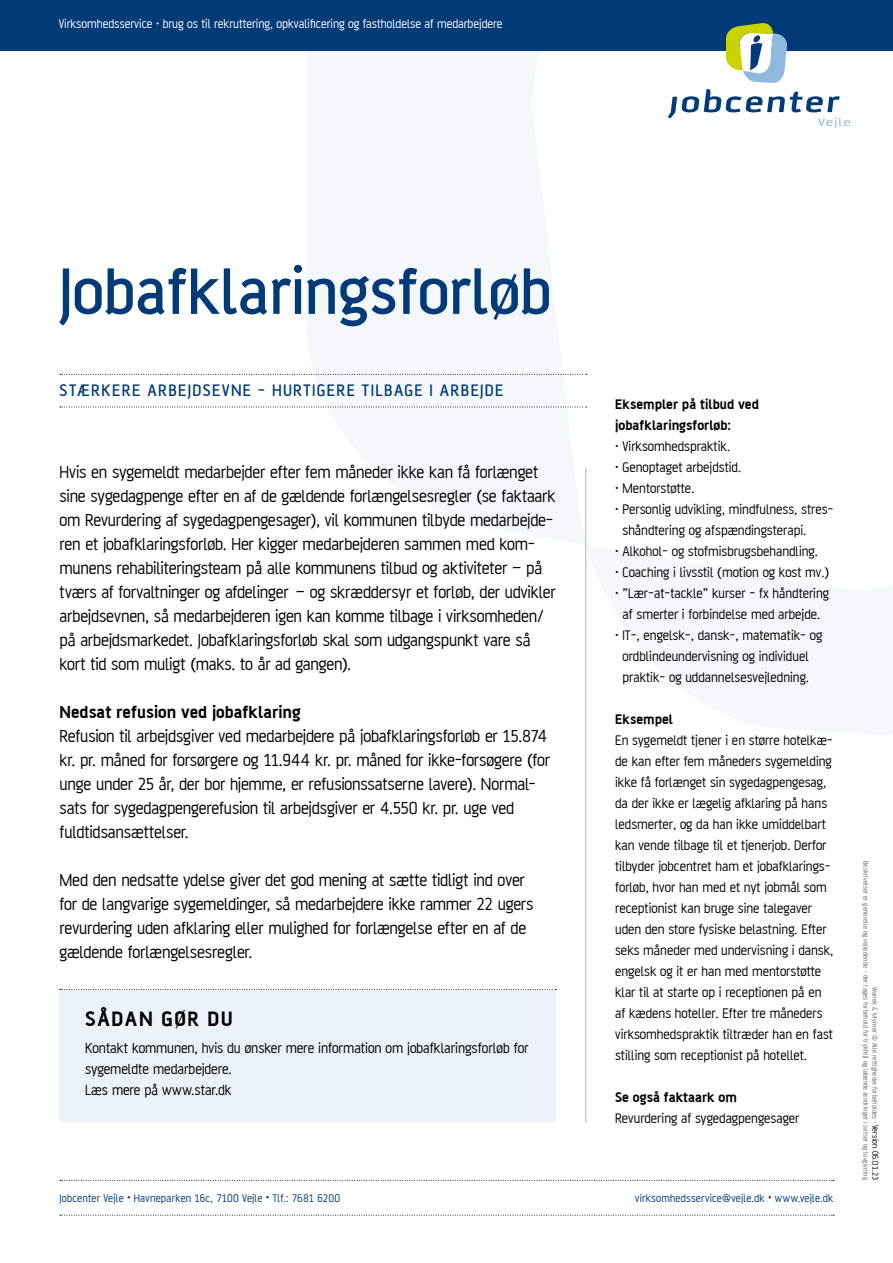
<style>
.page{position:relative;width:893px;height:1263px;background:#fff}
.page>*{position:absolute;margin:0;border:0;box-sizing:border-box;transform-origin:0 0}
.t1{font:500 70.5px "AF Battersea";color:#003a77}
.t2{font:700 22.5px "AF Battersea";letter-spacing:.07em;color:#000}
.t3{font:18.75px/24px "AF Battersea";letter-spacing:-.01em;color:#000}
.P_bold{font:700 18.75px "AF Battersea";color:#000}
.t4{font:500 18px "AF Battersea";letter-spacing:.075em;color:#003a77}
.P_kontakt{font:15.75px/21px "AF Battersea";letter-spacing:-.005em;color:#000}
.P_right{font:15px/21px "AF Battersea";color:#000}
.P_right_bold{font:700 15px/21px "AF Battersea";color:#000}
.P_virksomhedsservice{font:13.5px "AF Battersea";color:#fff}
.t5{font:12px "AF Battersea";letter-spacing:.015em;color:#003a77}
.t6{font:12px "AF Battersea";letter-spacing:.05em;color:#90b9df;scale:1.5 1}
.t7{font:7.5px/9px "AF Battersea";letter-spacing:.015em;color:#68676c;text-align:right}
.s1{font-size:9px;color:#000}
</style>
<div class="page">
<svg style="left:306px;top:51px;width:587px;height:700px"></svg>
<div style="left:0;top:0;width:893px;height:51px;background:#003a77"></div>
<div style="left:60px;top:989px;width:496px;height:133px;background:#ecf2f9"></div>
<hr style="left:585px;top:468px;width:1px;height:655px;background:#aeafb2">
<svg style="left:60px;top:989px;width:496px;height:1px"></svg>
<svg style="left:668px;top:89px;width:172px;height:29px"></svg>
<svg style="left:726px;top:23px;width:62px;height:60px"></svg>
<svg style="left:60px;top:1180px;width:774px;height:1px"></svg>
<svg style="left:60px;top:1215px;width:774px;height:1px"></svg>
<svg style="left:60px;top:374px;width:527px;height:1px"></svg>
<svg style="left:60px;top:407px;width:527px;height:1px"></svg>
<p class="P_virksomhedsservice" style="left:59px;top:16px;width:445px">Virksomhedsservice · brug os til rekruttering, opkvalificering og fastholdelse af medarbejdere</p>
<p class="t6" style="left:818px;top:116px;width:23px">Vejle</p>
<h1 class="t1" style="left:59px;top:256px;width:494px">Jobafklaringsforløb</h1>
<h2 class="t4" style="left:60px;top:381px;width:445px">STÆRKERE ARBEJDSEVNE - HURTIGERE TILBAGE I ARBEJDE</h2>
<p class="t3" style="left:60px;top:459px;width:498px">Hvis en sygemeldt medarbejder efter fem måneder ikke kan få forlænget sine sygedagpenge efter en af de gældende forlængelsesregler (se faktaark om Revurdering af sygedagpengesager), vil kommunen tilbyde medarbejde&shy;ren et jobafklaringsforløb. Her kigger medarbejderen sammen med kom&shy;munens rehabiliteringsteam på alle kommunens tilbud og aktiviteter – på tværs af forvaltninger og afdelinger – og skræddersyr et forløb, der udvikler arbejdsevnen, så medarbejderen igen kan komme tilbage i virksomheden/ på arbejdsmarkedet. Jobafklaringsforløb skal som udgangspunkt vare så kort tid som muligt (maks. to år ad gangen).</p>
<p class="P_bold" style="left:60px;top:702px;width:243px">Nedsat refusion ved jobafklaring</p>
<p class="t3" style="left:60px;top:723px;width:492px">Refusion til arbejdsgiver ved medarbejdere på jobafklaringsforløb er 15.874 kr. pr. måned for forsørgere og 11.944 kr. pr. måned for ikke-forsøgere (for unge under 25 år, der bor hjemme, er refusionssatserne lavere). Normal&shy;sats for sygedagpengerefusion til arbejdsgiver er 4.550 kr. pr. uge ved fuldtidsansættelser.</p>
<p class="t3" style="left:60px;top:867px;width:475px">Med den nedsatte ydelse giver det god mening at sætte tidligt ind over for de langvarige sygemeldinger, så medarbejdere ikke rammer 22 ugers revurdering uden afklaring eller mulighed for forlængelse efter en af de gældende forlængelsesregler.</p>
<h3 class="t2" style="left:85px;top:1006px;width:149px">SÅDAN GØR DU</h3>
<p class="P_kontakt" style="left:85px;top:1037px;width:445px">Kontakt kommunen, hvis du ønsker mere information om jobafklaringsforløb for sygemeldte medarbejdere.</p>
<p class="P_kontakt" style="left:85px;top:1079px;width:148px">Læs mere på www.star.dk</p>
<p class="P_right_bold" style="left:615px;top:393px;width:145px">Eksempler på tilbud ved jobafklaringsforløb:</p>
<p class="P_right" style="left:615px;top:435px;width:116px">· Virksomhedspraktik.</p>
<p class="P_right" style="left:615px;top:456px;width:127px">· Genoptaget arbejdstid.</p>
<p class="P_right" style="left:615px;top:477px;width:81px">· Mentorstøtte.</p>
<p class="P_right" style="left:622px;top:498px;width:212px;text-indent:-7px">· Personlig udvikling, mindfulness, stres&shy;shåndtering og afspændingsterapi.</p>
<p class="P_right" style="left:615px;top:540px;width:204px">· Alkohol- og stofmisbrugsbehandling.</p>
<p class="P_right" style="left:615px;top:561px;width:216px">· Coaching i livsstil (motion og kost mv.)</p>
<p class="P_right" style="left:615px;top:582px;width:215px;text-align:center">· ”Lær-at-tackle” kurser - fx håndtering af smerter i forbindelse med arbejde.</p>
<p class="P_right" style="left:615px;top:624px;width:209px;text-align:center">· IT-, engelsk-, dansk-, matematik- og ordblindeundervisning og individuel praktik- og uddannelsesvejledning.</p>
<p class="P_right_bold" style="left:615px;top:708px;width:59px">Eksempel</p>
<p class="P_right" style="left:615px;top:729px;width:220px">En sygemeldt tjener i en større hotelkæ&shy;de kan efter fem måneders sygemelding ikke få forlænget sin sygedagpengesag, da der ikke er lægelig afklaring på hans ledsmerter, og da han ikke umiddelbart kan vende tilbage til et tjenerjob. Derfor tilbyder jobcentret ham et jobafklarings&shy;forløb, hvor han med et nyt jobmål som receptionist kan bruge sine talegaver uden den store fysiske belastning. Efter seks måneder med undervisning i dansk, engelsk og it er han med mentorstøtte klar til at starte op i receptionen på en af kædens hoteller. Efter tre måneders virksomhedspraktik tiltræder han en fast stilling som receptionist på hotellet.</p>
<p class="P_right_bold" style="left:615px;top:1086px;width:123px">Se også faktaark om</p>
<p class="P_right" style="left:615px;top:1107px;width:186px">Revurdering af sygedagpengesager</p>
<p class="t5" style="left:60px;top:1192px;width:282px">Jobcenter Vejle • Havneparken 16c, 7100 Vejle • Tlf.: 7681 6200</p>
<p class="t5" style="left:635px;top:1192px;width:200px">virksomhedsservice@vejle.dk • www.vejle.dk</p>
<p class="t7" style="left:879px;top:861px;width:320px;rotate:90deg">Wanek &amp; Myrner © Alle rettigheder forbeholdes · <span class="s1">Version 06.01.23<br></span>Beskrivelser er generelle og vejledende - der tages forbehold for trykfejl og løbende ændringer i satser og lovgivning</p>
</div>
